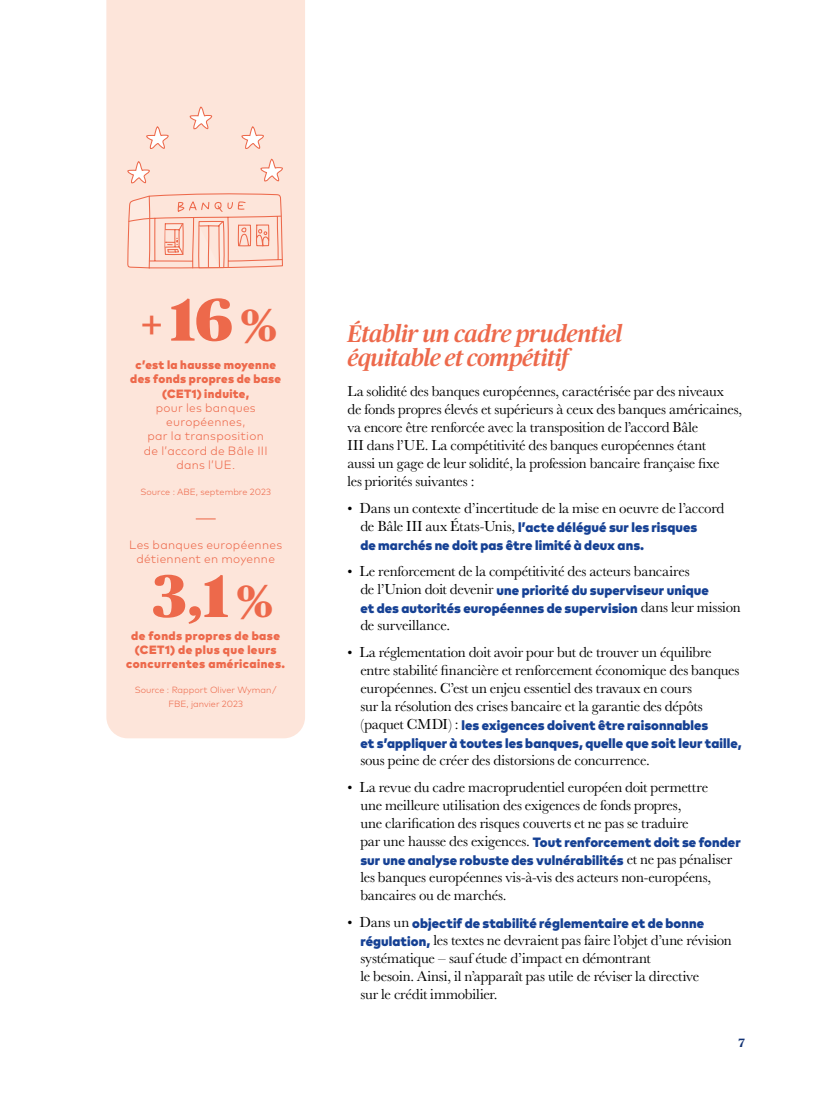
<style>
.page{position:relative;width:830px;height:1106px;background:#fff}
.page>*{position:absolute;margin:0;border:0;box-sizing:border-box;transform-origin:0 0}
.t1{font:900 60px "Publico";color:#ed694b}
.t2{font:900 45px "Publico";color:#ed694b}
.t3{font:italic 500 24px/24px "Publico";letter-spacing:-.015em;color:#ed694b}
.t4{font:15px/18px "Baskerville URW";letter-spacing:-.015em;color:#000}
.t5{font:15px/18px "Baskerville";letter-spacing:-.015em;color:#000}
.t6{font:900 13.5px/18px "Mark Pro";letter-spacing:.005em;color:#164194}
.t7{font:900 12px/14.2px "Mark Pro";letter-spacing:.03em;color:#ed694b;text-align:center}
.t8{font:300 12px/14.2px "Mark Pro";letter-spacing:.025em;color:#ed694b;text-align:center}
.t9{font:700 12px "Publico Text";color:#123274}
.t10{font:300 9px/13.5px "Mark Pro";color:#ed694b;text-align:center}
.s1{font-size:60px}
.s2{font-size:45px}
.s3{font-family:"Baskerville";font-size:14.25px}
.s4{font-family:"Baskerville URW";font-weight:400;font-size:15px;color:#000}
.s5{font-family:"Baskerville";font-weight:400;font-size:14.25px;color:#000}
.s6{font-family:"Mark Pro";font-weight:900;font-size:13.5px;color:#164194}
</style>
<div class="page">
<div style="left:106px;top:0;width:199px;height:738px;background:#fde5da"></div>
<svg style="left:196px;top:518px;width:19px;height:1px"></svg>
<svg style="left:146px;top:125px;width:24px;height:24px"></svg>
<svg style="left:189px;top:106px;width:24px;height:24px"></svg>
<svg style="left:241px;top:125px;width:24px;height:24px"></svg>
<svg style="left:127px;top:157px;width:157px;height:112px;background:#fbd7cb"></svg>
<h2 class="t2" style="left:141px;top:300px;width:138px">+<span class="s1">16</span>%</h2>
<p class="t7" style="left:130px;top:357px;width:152px">c’est la hausse moyenne des fonds propres de base (CET1) induite,</p>
<p class="t8" style="left:144px;top:399px;width:125px">pour les banques européennes,<br>par la transposition de l’accord de Bâle III dans l’UE.</p>
<p class="t10" style="left:140px;top:484px;width:132px">Source : ABE, septembre 2023</p>
<p class="t8" style="left:129px;top:537px;width:154px">Les banques européennes détiennent en moyenne</p>
<h1 class="t1" style="left:152px;top:562px;width:122px">3,1 <span class="s2">%</span></h1>
<p class="t7" style="left:126px;top:627px;width:160px">de fonds propres de base (CET1) de plus que leurs concurrentes américaines.</p>
<p class="t10" style="left:135px;top:682px;width:143px">Source : Rapport Oliver Wyman /<br>FBE, janvier 2023</p>
<h3 class="t3" style="left:347px;top:322px;width:276px">Établir un cadre prudentiel équitable et compétitif</h3>
<p class="t5" style="left:347px;top:382px;width:396px">La solidité des banques européennes, caractérisée par des niveaux<br>de fonds propres élevés et supérieurs à ceux des banques américaines, va encore être renforcée avec la transposition de l’accord Bâle<br>III dans l’UE. La compétitivité des banques européennes étant<br>aussi un gage de leur solidité, la profession bancaire française fixe<br>les priorités suivantes :</p>
<p class="t4" style="left:347px;top:499px;width:378px"><span class="s3">•</span> Dans un contexte d’incertitude de la mise en oeuvre de l’accord</p>
<p class="t6" style="left:360px;top:517px;width:338px"><span class="s4">de Bâle III aux États-Unis,</span> l’acte délégué sur les risques de marchés ne doit pas être limité à deux ans.</p>
<p class="t4" style="left:347px;top:562px;width:343px"><span class="s3">•</span> Le renforcement de la compétitivité des acteurs bancaires</p>
<p class="t6" style="left:360px;top:580px;width:381px"><span class="s4">de l’Union doit devenir</span> une priorité du superviseur unique<br>et des autorités européennes de supervision <span class="s4">dans leur mission</span></p>
<p class="t4" style="left:360px;top:616px;width:91px">de surveillance.</p>
<p class="t4" style="left:360px;top:643px;width:380px;text-indent:-13px"><span class="s3">•</span> La réglementation doit avoir pour but de trouver un équilibre entre stabilité financière et renforcement économique des banques européennes. C’est un enjeu essentiel des travaux en cours<br>sur la résolution des crises bancaire et la garantie des dépôts</p>
<p class="t6" style="left:360px;top:715px;width:383px"><span class="s4">(paquet CMDI) :</span> les exigences doivent être raisonnables<br>et s’appliquer à toutes les banques, quelle que soit leur taille,</p>
<p class="t4" style="left:360px;top:751px;width:291px">sous peine de créer des distorsions de concurrence.</p>
<p class="t4" style="left:360px;top:778px;width:349px;text-indent:-13px"><span class="s3">•</span> La revue du cadre macroprudentiel européen doit permettre une meilleure utilisation des exigences de fonds propres,<br>une clarification des risques couverts et ne pas se traduire</p>
<p class="t6" style="left:360px;top:832px;width:381px"><span class="s4">par une hausse des exigences.</span> Tout renforcement doit se fonder sur une analyse robuste des vulnérabilités <span class="s4">et ne pas pénaliser</span></p>
<p class="t4" style="left:360px;top:868px;width:352px">les banques européennes vis-à-vis des acteurs non-européens, bancaires ou de marchés.</p>
<p class="t6" style="left:347px;top:913px;width:358px"><span class="s5">•</span> <span class="s4">Dans un</span> objectif de stabilité réglementaire et de bonne</p>
<p class="t4" style="left:360px;top:931px;width:373px"><span class="s6">régulation,</span> les textes ne devraient pas faire l’objet d’une révision systématique – sauf étude d’impact en démontrant<br>le besoin. Ainsi, il n’apparaît pas utile de réviser la directive<br>sur le crédit immobilier.</p>
<p class="t9" style="left:738px;top:1035px;width:8px">7</p>
</div>
